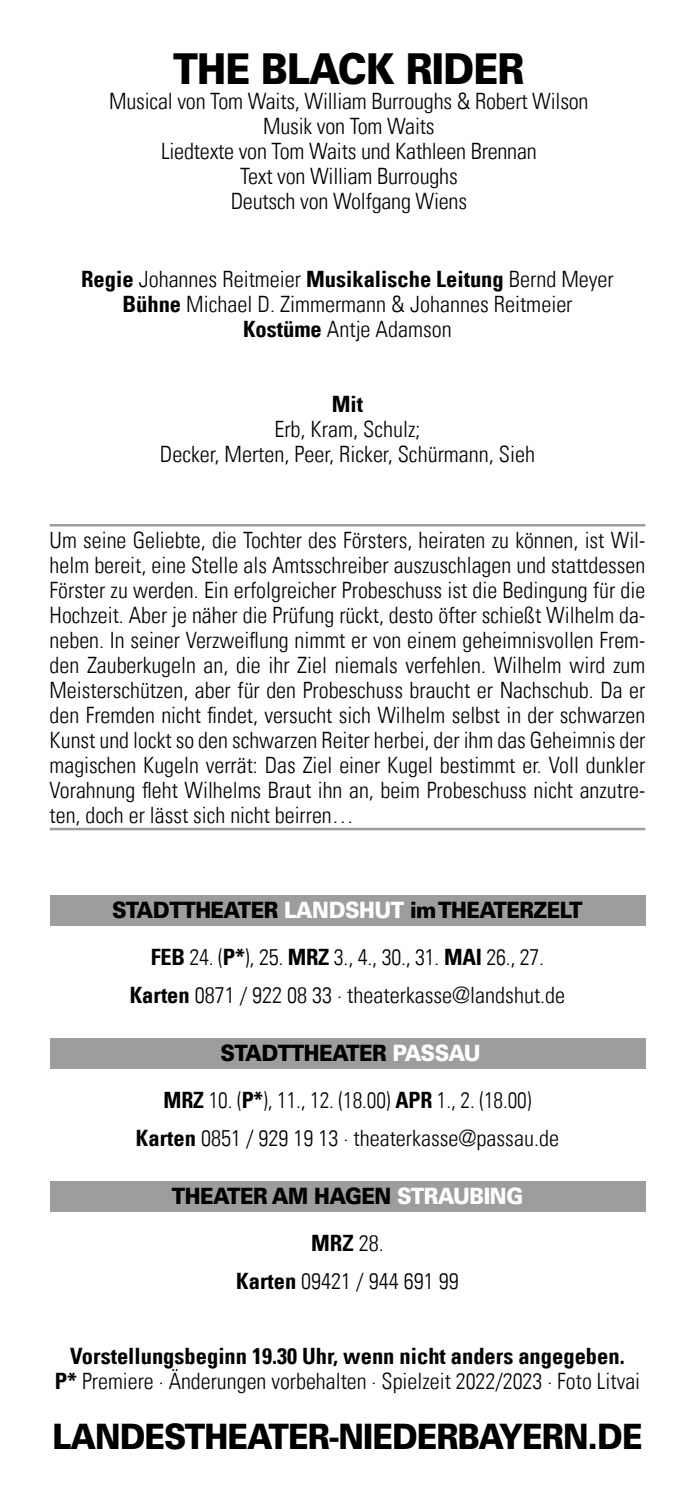
<style>
.page{position:relative;width:695px;height:1489px;background:#fff}
.page>*{position:absolute;margin:0;border:0;box-sizing:border-box;transform-origin:0 0}
.t1{font:900 42.5px "Univers LT Pro 75";letter-spacing:-.025em;color:#000;scale:.88 1}
.t2{font:900 35px "Univers LT Pro 75";letter-spacing:-.03em;color:#000;scale:.88 1}
.t3{font:22.5px/25px "Univers Com 47 Light Cond";color:#000;text-align:center}
.t4{font:22.5px/37.5px "Univers Com 47 Light Cond";color:#000;text-align:center;scale:.96 1}
.t5{font:900 22.5px "Univers LT Pro 75";letter-spacing:-.025em;color:#000;scale:.9 1}
.t6{font:22.5px "Univers Com 67 Bold Cond";color:#000}
.s1{font-family:"Univers Com 67 Bold Cond"}
.s2{color:#fff}
.s3{font-family:"Univers Com 47 Light Cond"}
</style>
<div class="page">
<hr style="left:50px;top:524px;width:595px;height:2px;background:#9c9d9d">
<hr style="left:50px;top:827px;width:595px;height:3px;background:#9c9d9d">
<div style="left:50px;top:894px;width:595px;height:31px;background:#9c9d9d"></div>
<div style="left:50px;top:1037px;width:595px;height:31px;background:#9c9d9d"></div>
<div style="left:50px;top:1180px;width:595px;height:31px;background:#9c9d9d"></div>
<h1 class="t1" style="left:173px;top:39px;width:400px">THE BLACK RIDER</h1>
<p class="t3" style="left:109px;top:89px;width:481px">Musical von Tom Waits, William Burroughs &amp; Robert Wilson Musik von Tom Waits<br>Liedtexte von Tom Waits und Kathleen Brennan<br>Text von William Burroughs<br>Deutsch von Wolfgang Wiens</p>
<p class="t3" style="left:81px;top:267px;width:534px"><span class="s1">Regie</span> Johannes Reitmeier <span class="s1">Musikalische Leitung</span> Bernd Meyer<br><span class="s1">Bühne</span> Michael D. Zimmermann &amp; Johannes Reitmeier<br><span class="s1">Kostüme</span> Antje Adamson</p>
<p class="t6" style="left:332px;top:390px;width:33px">Mit</p>
<p class="t3" style="left:160px;top:417px;width:377px">Erb, Kram, Schulz;<br>Decker, Merten, Peer, Ricker, Schürmann, Sieh</p>
<p class="t3" style="left:50px;top:527px;width:597px;text-align:justify">Um seine Geliebte, die Tochter des Försters, heiraten zu können, ist Wil&shy;helm bereit, eine Stelle als Amtsschreiber auszuschlagen und stattdessen Förster zu werden. Ein erfolgreicher Probeschuss ist die Bedingung für die Hochzeit. Aber je näher die Prüfung rückt, desto öfter schießt Wilhelm da&shy;neben. In seiner Verzweiflung nimmt er von einem geheimnisvollen Frem&shy;den Zauberkugeln an, die ihr Ziel niemals verfehlen. Wilhelm wird zum Meisterschützen, aber für den Probeschuss braucht er Nachschub. Da er den Fremden nicht findet, versucht sich Wilhelm selbst in der schwarzen Kunst und lockt so den schwarzen Reiter herbei, der ihm das Geheimnis der magischen Kugeln verrät: Das Ziel einer Kugel bestimmt er. Voll dunkler Vorahnung fleht Wilhelms Braut ihn an, beim Probeschuss nicht anzutre&shy;ten, doch er lässt sich nicht beirren…</p>
<p class="t5" style="left:112px;top:894px;width:524px">STADTTHEATER <span class="s2">LANDSHUT</span> im THEATERZELT</p>
<p class="t3" style="left:130px;top:938px;width:437px;line-height:37.5px"><span class="s1">FEB</span> 24. (<span class="s1">P*</span>), 25. <span class="s1">MRZ</span> 3., 4., 30., 31. <span class="s1">MAI</span> 26., 27.<br><span class="s1">Karten</span> 0871 / 922 08 33 · theaterkasse@landshut.de</p>
<p class="t5" style="left:221px;top:1037px;width:290px">STADTTHEATER <span class="s2">PASSAU</span></p>
<p class="t4" style="left:136px;top:1081px;width:442px"><span class="s1">MRZ</span> 10. (<span class="s1">P*</span>), 11., 12. (18.00) <span class="s1">APR</span> 1., 2. (18.00)<br><span class="s1">Karten</span> 0851 / 929 19 13 · theaterkasse@passau.de</p>
<p class="t5" style="left:172px;top:1180px;width:392px">THEATER AM HAGEN <span class="s2">STRAUBING</span></p>
<p class="t6" style="left:311px;top:1229px;width:74px">MRZ <span class="s3">28.</span></p>
<p class="t3" style="left:236px;top:1268px;width:224px"><span class="s1">Karten</span> 09421 / 944 691 99</p>
<p class="t6" style="left:70px;top:1341px;width:555px">Vorstellungsbeginn 19.30 Uhr, wenn nicht anders angegeben.</p>
<p class="t3" style="left:55px;top:1368px;width:586px"><span class="s1">P*</span> Premiere · Änderungen vorbehalten · Spielzeit 2022/2023 · Foto Litvai</p>
<h2 class="t2" style="left:52px;top:1411px;width:672px">LANDESTHEATER-NIEDERBAYERN.DE</h2>
</div>
